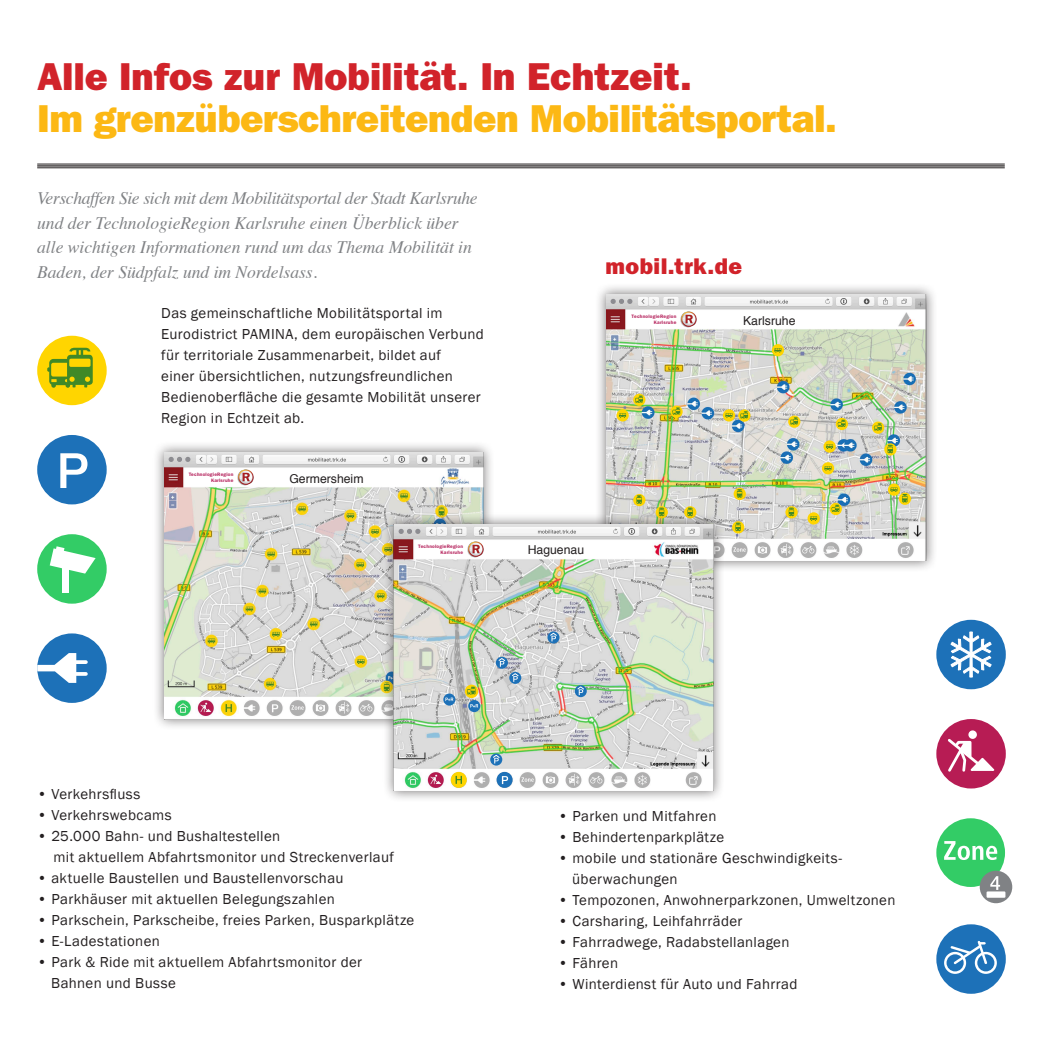
<style>
.page{position:relative;width:1042px;height:1042px;background:#fff}
.page>*{position:absolute;margin:0;border:0;box-sizing:border-box;transform-origin:0 0}
.t1{font:800 39.02px/42px "Franklin Gothic";letter-spacing:-.005em;color:#fcb814}
.t2{font:800 22.75px "Franklin Gothic";letter-spacing:.025em;color:#d1232a}
.t3{font:italic 17.5px/24.5px "Times";color:#808285}
.t4{font:14.88px/21px "Franklin Gothic";letter-spacing:.025em;color:#231f20}
.t5{font:12.25px "Helvetica";color:#231f20}
.t6{font:600 4.9px "Franklin Gothic";letter-spacing:.04em;color:#b6255e}
.s1{color:#d1232a}
</style>
<div class="page">
<div style="left:595px;top:283px;width:342px;height:289px;background:#231f20;opacity:.6"></div>
<img style="left:606px;top:294px;width:320px;height:267px">
<svg style="left:836px;top:418px;width:12px;height:12px"></svg>
<svg style="left:837px;top:420px;width:8px;height:7px"></svg>
<svg style="left:788px;top:415px;width:12px;height:13px"></svg>
<svg style="left:790px;top:417px;width:8px;height:8px"></svg>
<svg style="left:872px;top:421px;width:12px;height:13px"></svg>
<svg style="left:874px;top:423px;width:8px;height:8px"></svg>
<svg style="left:807px;top:512px;width:13px;height:12px"></svg>
<svg style="left:810px;top:516px;width:7px;height:5px"></svg>
<svg style="left:888px;top:483px;width:12px;height:13px"></svg>
<div style="left:822px;top:462px;width:12px;height:12px;background:#ffd500;border-radius:50%"></div>
<svg style="left:824px;top:466px;width:7px;height:5px"></svg>
<svg style="left:823px;top:440px;width:13px;height:13px"></svg>
<svg style="left:826px;top:444px;width:7px;height:5px"></svg>
<div style="left:723px;top:409px;width:12px;height:12px;background:#ffd500;border-radius:50%"></div>
<svg style="left:725px;top:413px;width:7px;height:5px"></svg>
<svg style="left:616px;top:409px;width:13px;height:12px"></svg>
<svg style="left:619px;top:413px;width:7px;height:5px"></svg>
<div style="left:772px;top:344px;width:12px;height:12px;background:#ffd500;border-radius:50%"></div>
<svg style="left:774px;top:348px;width:7px;height:5px"></svg>
<svg style="left:884px;top:443px;width:12px;height:12px"></svg>
<svg style="left:887px;top:445px;width:6px;height:8px"></svg>
<svg style="left:633px;top:394px;width:12px;height:12px"></svg>
<svg style="left:635px;top:396px;width:8px;height:7px"></svg>
<svg style="left:670px;top:406px;width:12px;height:12px"></svg>
<svg style="left:672px;top:407px;width:8px;height:8px"></svg>
<svg style="left:829px;top:503px;width:13px;height:12px"></svg>
<svg style="left:831px;top:505px;width:8px;height:7px"></svg>
<svg style="left:738px;top:409px;width:12px;height:13px"></svg>
<svg style="left:740px;top:411px;width:8px;height:8px"></svg>
<div style="left:633px;top:494px;width:12px;height:12px;background:#ffd500;border-radius:50%"></div>
<svg style="left:636px;top:495px;width:6px;height:9px"></svg>
<svg style="left:655px;top:506px;width:13px;height:12px"></svg>
<svg style="left:659px;top:508px;width:5px;height:5px"></svg>
<svg style="left:684px;top:506px;width:12px;height:12px"></svg>
<svg style="left:687px;top:508px;width:6px;height:5px"></svg>
<svg style="left:732px;top:521px;width:12px;height:12px"></svg>
<svg style="left:735px;top:523px;width:6px;height:8px"></svg>
<svg style="left:733px;top:488px;width:13px;height:12px"></svg>
<svg style="left:737px;top:489px;width:5px;height:9px"></svg>
<svg style="left:785px;top:506px;width:12px;height:12px"></svg>
<svg style="left:789px;top:508px;width:5px;height:8px"></svg>
<svg style="left:899px;top:493px;width:12px;height:12px"></svg>
<svg style="left:890px;top:487px;width:17px;height:16px"></svg>
<hr style="left:37px;top:164px;width:968px;height:1px;background:#231f20">
<hr style="left:37px;top:165px;width:968px;height:2px;background:#231f20">
<hr style="left:37px;top:167px;width:968px;height:1px;background:#231f20">
<div style="left:37px;top:336px;width:70px;height:69px;background:#ffd500;border-radius:50%"></div>
<svg style="left:49px;top:359px;width:23px;height:26px"></svg>
<div style="left:51px;top:363px;width:19px;height:13px;background:#ffd500;border-radius:2px"></div>
<svg style="left:47px;top:367px;width:3px;height:5px"></svg>
<svg style="left:51px;top:379px;width:6px;height:9px"></svg>
<svg style="left:65px;top:347px;width:28px;height:41px"></svg>
<div style="left:37px;top:435px;width:70px;height:69px;background:#1d71b8;border-radius:50%"></div>
<svg style="left:60px;top:453px;width:27px;height:35px"></svg>
<div style="left:37px;top:633px;width:70px;height:70px;background:#1d71b8;border-radius:50%"></div>
<svg style="left:37px;top:653px;width:39px;height:30px"></svg>
<svg style="left:73px;top:660px;width:13px;height:4px"></svg>
<svg style="left:73px;top:672px;width:13px;height:4px"></svg>
<div style="left:936px;top:620px;width:70px;height:69px;background:#1d71b8;border-radius:50%"></div>
<svg style="left:950px;top:631px;width:42px;height:46px"></svg>
<div style="left:936px;top:924px;width:70px;height:70px;background:#1d71b8;border-radius:50%"></div>
<svg style="left:944px;top:941px;width:53px;height:33px"></svg>
<div style="left:936px;top:719px;width:70px;height:69px;background:#b71c54;border-radius:50%"></div>
<div style="left:968px;top:730px;width:9px;height:9px;background:#fff;border-radius:50%"></div>
<svg style="left:948px;top:736px;width:47px;height:36px"></svg>
<div style="left:936px;top:818px;width:69px;height:69px;background:#3c6;border-radius:50%"></div>
<div style="left:979px;top:870px;width:33px;height:33px;background:#808285;border-radius:50%"></div>
<svg style="left:944px;top:841px;width:56px;height:49px"></svg>
<div style="left:986px;top:891px;width:19px;height:7px;background:#fff"></div>
<div style="left:37px;top:534px;width:70px;height:70px;background:#3c6;border-radius:50%"></div>
<svg style="left:50px;top:546px;width:46px;height:27px"></svg>
<div style="left:62px;top:562px;width:7px;height:31px;background:#fff"></div>
<div style="left:153px;top:441px;width:342px;height:289px;background:#231f20;opacity:.6"></div>
<img style="left:164px;top:452px;width:320px;height:267px">
<div style="left:382px;top:513px;width:343px;height:289px;background:#231f20;opacity:.6"></div>
<img style="left:394px;top:524px;width:319px;height:267px">
<svg style="left:465px;top:684px;width:13px;height:14px"></svg>
<svg style="left:467px;top:687px;width:8px;height:8px"></svg>
<svg style="left:443px;top:693px;width:12px;height:12px"></svg>
<svg style="left:445px;top:697px;width:8px;height:4px"></svg>
<svg style="left:468px;top:700px;width:12px;height:12px"></svg>
<svg style="left:470px;top:704px;width:8px;height:3px"></svg>
<svg style="left:547px;top:631px;width:12px;height:12px"></svg>
<svg style="left:550px;top:632px;width:7px;height:9px"></svg>
<svg style="left:575px;top:685px;width:12px;height:12px"></svg>
<svg style="left:577px;top:686px;width:7px;height:9px"></svg>
<svg style="left:509px;top:672px;width:12px;height:12px"></svg>
<svg style="left:512px;top:673px;width:7px;height:9px"></svg>
<svg style="left:496px;top:657px;width:12px;height:12px"></svg>
<svg style="left:498px;top:658px;width:7px;height:9px"></svg>
<svg style="left:490px;top:753px;width:12px;height:12px"></svg>
<svg style="left:493px;top:755px;width:7px;height:8px"></svg>
<div style="left:451px;top:772px;width:16px;height:16px;background:#ffd500;border-radius:50%"></div>
<svg style="left:455px;top:776px;width:7px;height:8px"></svg>
<svg style="left:496px;top:772px;width:16px;height:16px"></svg>
<svg style="left:502px;top:776px;width:6px;height:8px"></svg>
<img style="left:238px;top:470px;width:15px;height:16px">
<img style="left:680px;top:312px;width:16px;height:16px">
<img style="left:467px;top:541px;width:16px;height:16px">
<p class="t1" style="left:37px;top:55px;width:801px"><span class="s1">Alle Infos zur Mobilität. In Echtzeit.<br></span>Im grenzüberschreitenden Mobilitätsportal.</p>
<p class="t3" style="left:37px;top:185px;width:442px">Verschaffen Sie sich mit dem Mobilitätsportal der Stadt Karlsruhe und der TechnologieRegion Karlsruhe einen Überblick über alle wichtigen Informationen rund um das Thema Mobilität in Baden, der Südpfalz und im Nordelsass.</p>
<p class="t4" style="left:161px;top:303px;width:324px">Das gemeinschaftliche Mobilitätsportal im Eurodistrict PAMINA, dem europäischen Verbund für territoriale Zusammenarbeit, bildet auf<br>einer übersichtlichen, nutzungsfreundlichen Bedienoberfläche die gesamte Mobilität unserer Region in Echtzeit ab.</p>
<p class="t6" style="left:189px;top:471px;width:46px">TechnologieRegion</p>
<p class="t6" style="left:211px;top:477px;width:24px">Karlsruhe</p>
<p class="t5" style="left:289px;top:469px;width:76px">Germersheim</p>
<p class="t2" style="left:605px;top:253px;width:138px">mobil.trk.de</p>
<p class="t6" style="left:631px;top:314px;width:46px">TechnologieRegion</p>
<p class="t6" style="left:654px;top:320px;width:24px">Karlsruhe</p>
<p class="t5" style="left:743px;top:311px;width:54px">Karlsruhe</p>
<p class="t6" style="left:418px;top:543px;width:46px">TechnologieRegion</p>
<p class="t6" style="left:440px;top:549px;width:24px">Karlsruhe</p>
<p class="t5" style="left:528px;top:541px;width:58px">Haguenau</p>
<p class="t4" style="left:37px;top:784px;width:105px">• Verkehrsfluss</p>
<p class="t4" style="left:37px;top:805px;width:136px">• Verkehrswebcams</p>
<p class="t4" style="left:37px;top:826px;width:244px">• 25.000 Bahn- und Bushaltestellen</p>
<p class="t4" style="left:53px;top:847px;width:342px">mit aktuellem Abfahrtsmonitor und Streckenverlauf</p>
<p class="t4" style="left:37px;top:868px;width:308px">• aktuelle Baustellen und Baustellenvorschau</p>
<p class="t4" style="left:37px;top:889px;width:299px">• Parkhäuser mit aktuellen Belegungszahlen</p>
<p class="t4" style="left:37px;top:910px;width:379px">• Parkschein, Parkscheibe, freies Parken, Busparkplätze</p>
<p class="t4" style="left:37px;top:931px;width:124px">• E-Ladestationen</p>
<p class="t4" style="left:51px;top:952px;width:312px;text-indent:-14px">• Park &amp; Ride mit aktuellem Abfahrtsmonitor der<br>Bahnen und Busse</p>
<p class="t4" style="left:558px;top:806px;width:160px">• Parken und Mitfahren</p>
<p class="t4" style="left:558px;top:827px;width:168px">• Behindertenparkplätze</p>
<p class="t4" style="left:558px;top:848px;width:285px">• mobile und stationäre Geschwindigkeits-</p>
<p class="t4" style="left:572px;top:869px;width:107px">überwachungen</p>
<p class="t4" style="left:558px;top:890px;width:339px">• Tempozonen, Anwohnerparkzonen, Umweltzonen</p>
<p class="t4" style="left:558px;top:911px;width:186px">• Carsharing, Leihfahrräder</p>
<p class="t4" style="left:558px;top:932px;width:233px">• Fahrradwege, Radabstellanlagen</p>
<p class="t4" style="left:558px;top:953px;width:61px">• Fähren</p>
<p class="t4" style="left:558px;top:974px;width:241px">• Winterdienst für Auto und Fahrrad</p>
</div>
